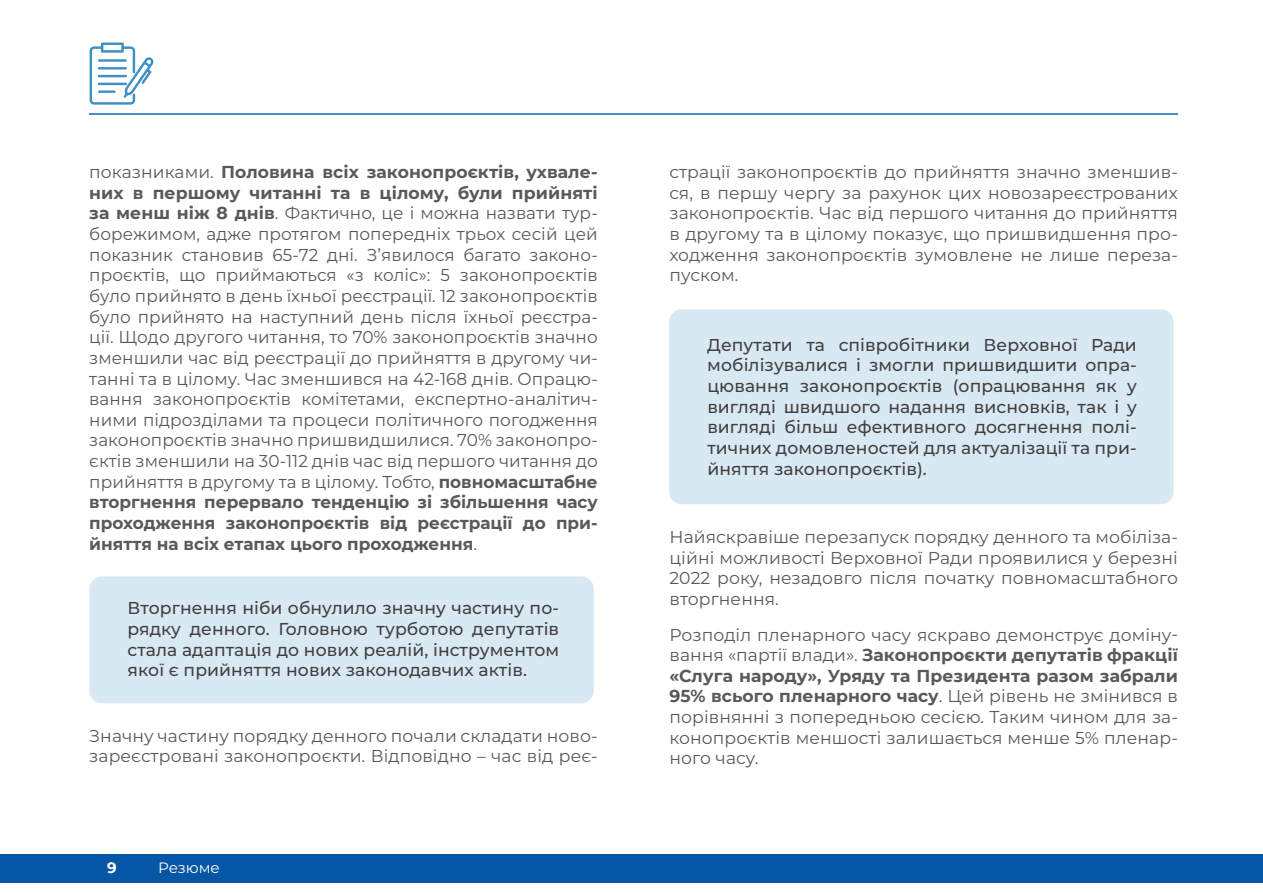
<style>
.page{position:relative;width:1263px;height:893px;background:#fff}
.page>*{position:absolute;margin:0;border:0;box-sizing:border-box;transform-origin:0 0}
.t1{font:100 17.25px/20.7px "Montserrat";letter-spacing:.005em;color:#58595b;text-align:justify}
.t2{font:500 17.25px/20.7px "Montserrat";letter-spacing:.005em;color:#414042;text-align:justify}
.t3{font:100 15px "Montserrat";color:#fff}
.t4{font:700 15px "Montserrat";color:#fff}
.s1{font-weight:700}
</style>
<div class="page">
<div style="left:0;top:855px;width:1263px;height:28px;background:#0556a5"></div>
<div style="left:89px;top:576px;width:505px;height:127px;background:#d9e9f3;border-radius:13px"></div>
<div style="left:669px;top:309px;width:505px;height:195px;background:#d9e9f3;border-radius:13px"></div>
<svg style="left:90px;top:43px;width:64px;height:62px"></svg>
<hr style="left:89px;top:113px;width:1089px;height:2px;background:#3f91c5">
<p class="t1" style="left:89px;top:161px;width:510px">показниками. <span class="s1">Половина всіх законопроєктів, ухвале&shy;них в першому читанні та в цілому, були прийняті за менш ніж 8 днів</span>. Фактично, це і можна назвати тур&shy;борежимом, адже протягом попередніх трьох сесій цей показник становив 65-72 дні. Зʼявилося багато законо&shy;проєктів, що приймаються «з коліс»: 5 законопроєктів було прийнято в день їхньої реєстрації. 12 законопроєктів було прийнято на наступний день після їхньої реєстра&shy;ції. Щодо другого читання, то 70% законопроєктів значно зменшили час від реєстрації до прийняття в другому чи&shy;танні та в цілому. Час зменшився на 42-168 днів. Опрацю&shy;вання законопроєктів комітетами, експертно-аналітич&shy;ними підрозділами та процеси політичного погодження законопроєктів значно пришвидшилися. 70% законопро&shy;єктів зменшили на 30-112 днів час від першого читання до прийняття в другому та в цілому. Тобто, <span class="s1">повномасштабне вторгнення перервало тенденцію зі збільшення часу проходження законопроєктів від реєстрації до при&shy;йняття на всіх етапах цього проходження</span>.</p>
<p class="t2" style="left:128px;top:597px;width:433px">Вторгнення ніби обнулило значну частину по&shy;рядку денного. Головною турботою депутатів стала адаптація до нових реалій, інструментом якої є прийняття нових законодавчих актів.</p>
<p class="t1" style="left:89px;top:725px;width:510px">Значну частину порядку денного почали складати ново&shy;зареєстровані законопроєкти. Відповідно – час від реє-</p>
<p class="t4" style="left:107px;top:857px;width:11px">9</p>
<p class="t3" style="left:158px;top:858px;width:63px">Резюме</p>
<p class="t1" style="left:669px;top:161px;width:510px">страції законопроєктів до прийняття значно зменшив&shy;ся, в першу чергу за рахунок цих новозареєстрованих законопроєктів. Час від першого читання до прийняття в другому та в цілому показує, що пришвидшення про&shy;ходження законопроєктів зумовлене не лише переза&shy;пуском.</p>
<p class="t2" style="left:707px;top:334px;width:431px">Депутати та співробітники Верховної Ради мобілізувалися і змогли пришвидшити опра&shy;цювання законопроєктів (опрацювання як у вигляді швидшого надання висновків, так і у вигляді більш ефективного досягнення полі&shy;тичних домовленостей для актуалізації та при&shy;йняття законопроєктів).</p>
<p class="t1" style="left:669px;top:526px;width:510px">Найяскравіше перезапуск порядку денного та мобіліза&shy;ційні можливості Верховної Ради проявилися у березні 2022 року, незадовго після початку повномасштабного вторгнення.</p>
<p class="t1" style="left:669px;top:624px;width:510px">Розподіл пленарного часу яскраво демонструє доміну&shy;вання «партії влади». <span class="s1">Законопроєкти депутатів фракції «Слуга народу», Уряду та Президента разом забрали 95% всього пленарного часу</span>. Цей рівень не змінився в порівнянні з попередньою сесією. Таким чином для за&shy;конопроєктів меншості залишається менше 5% пленар&shy;ного часу.</p>
</div>
